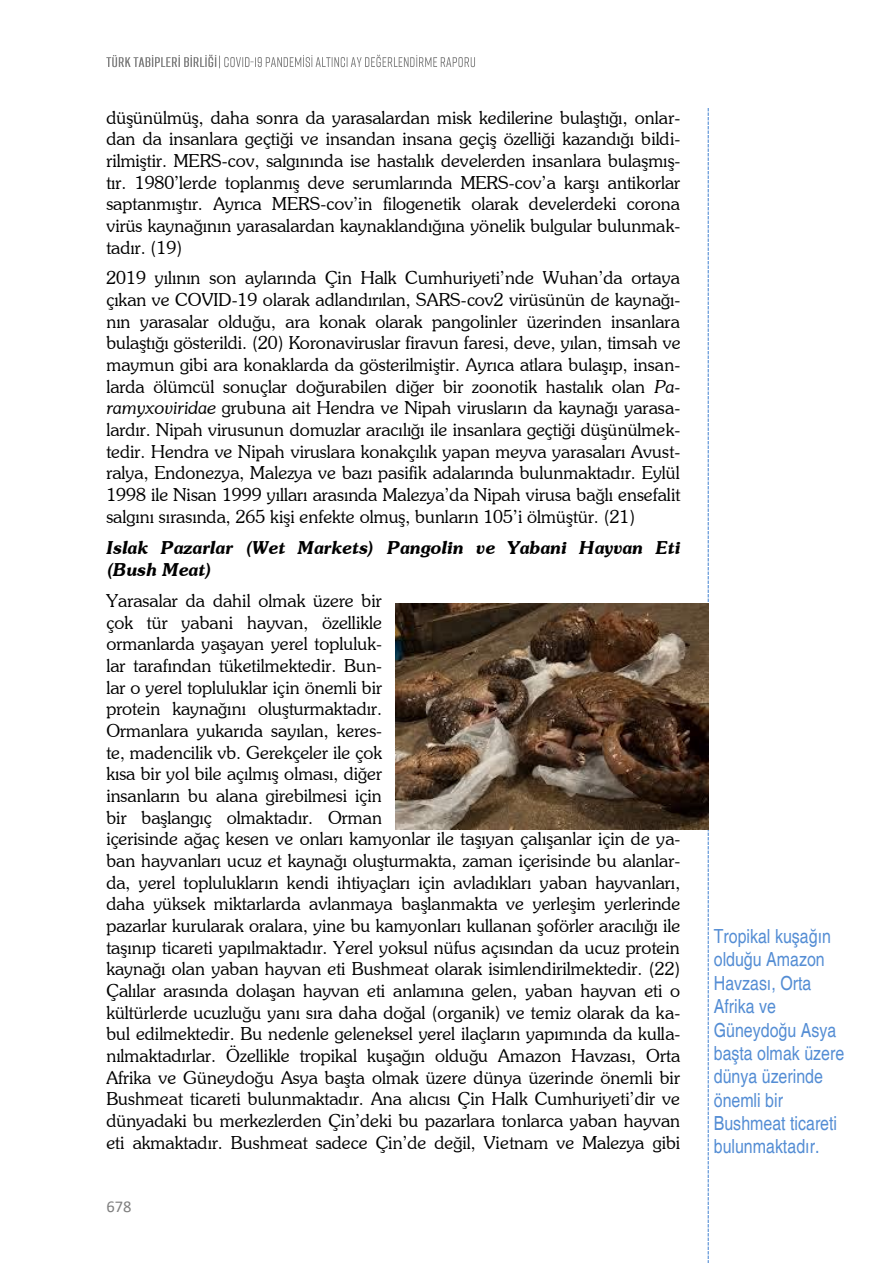
<style>
.page{position:relative;width:893px;height:1263px;background:#fff}
.page>*{position:absolute;margin:0;border:0;box-sizing:border-box;transform-origin:0 0}
.t1{font:19.5px/23.4px "Helvetica Narrow";color:#548dd4}
.t2{font:18px/21.8px "Souvenir Lt BT";color:#000;text-align:justify}
.t3{font:italic 700 18px/22.2px "Souvenir Lt BT";color:#000}
.t4{font:16.5px "Calibri";color:#808080}
.s1{font-style:italic}
</style>
<div class="page">
<svg style="left:708px;top:108px;width:1px;height:1155px"></svg>
<img style="left:106px;top:54px;width:111px;height:14px">
<img style="left:219px;top:54px;width:256px;height:15px">
<img style="left:250px;top:54px;width:8px;height:15px">
<img style="left:396px;top:603px;width:312px;height:226px">
<p class="t2" style="left:106px;top:106px;width:576px">düşünülmüş, daha sonra da yarasalardan misk kedilerine bulaştığı, onlar&shy;dan da insanlara geçtiği ve insandan insana geçiş özelliği kazandığı bildi&shy;rilmiştir. MERS-cov, salgınında ise hastalık develerden insanlara bulaşmış&shy;tır. 1980’lerde toplanmış deve serumlarında MERS-cov’a karşı antikorlar saptanmıştır. Ayrıca MERS-cov’in filogenetik olarak develerdeki corona virüs kaynağının yarasalardan kaynaklandığına yönelik bulgular bulunmak&shy;tadır. (19)</p>
<p class="t2" style="left:106px;top:267px;width:576px">2019 yılının son aylarında Çin Halk Cumhuriyeti’nde Wuhan’da ortaya çıkan ve COVID-19 olarak adlandırılan, SARS-cov2 virüsünün de kaynağı&shy;nın yarasalar olduğu, ara konak olarak pangolinler üzerinden insanlara bulaştığı gösterildi. (20) Koronaviruslar firavun faresi, deve, yılan, timsah ve maymun gibi ara konaklarda da gösterilmiştir. Ayrıca atlara bulaşıp, insan&shy;larda ölümcül sonuçlar doğurabilen diğer bir zoonotik hastalık olan <span class="s1">Pa&shy;ramyxoviridae</span> grubuna ait Hendra ve Nipah virusların da kaynağı yarasa&shy;lardır. Nipah virusunun domuzlar aracılığı ile insanlara geçtiği düşünülmek&shy;tedir. Hendra ve Nipah viruslara konakçılık yapan meyva yarasaları Avust&shy;ralya, Endonezya, Malezya ve bazı pasifik adalarında bulunmaktadır. Eylül 1998 ile Nisan 1999 yılları arasında Malezya’da Nipah virusa bağlı ensefalit salgını sırasında, 265 kişi enfekte olmuş, bunların 105’i ölmüştür. (21)</p>
<h1 class="t3" style="left:106px;top:536px;width:575px">Islak Pazarlar (Wet Markets) Pangolin ve Yabani Hayvan Eti (Bush Meat)</h1>
<p class="t2" style="left:106px;top:589px;width:576px;text-align:left">Yarasalar da dahil olmak üzere bir<br>çok tür yabani hayvan, özellikle<br>ormanlarda yaşayan yerel topluluk-<br>lar tarafından tüketilmektedir. Bun-<br>lar o yerel topluluklar için önemli bir<br>protein kaynağını oluşturmaktadır.<br>Ormanlara yukarıda sayılan, keres-<br>te, madencilik vb. Gerekçeler ile çok<br>kısa bir yol bile açılmış olması, diğer<br>insanların bu alana girebilmesi için<br>bir başlangıç olmaktadır. Orman<br>içerisinde ağaç kesen ve onları kamyonlar ile taşıyan çalışanlar için de ya&shy;ban hayvanları ucuz et kaynağı oluşturmakta, zaman içerisinde bu alanlar&shy;da, yerel toplulukların kendi ihtiyaçları için avladıkları yaban hayvanları, daha yüksek miktarlarda avlanmaya başlanmakta ve yerleşim yerlerinde pazarlar kurularak oralara, yine bu kamyonları kullanan şoförler aracılığı ile taşınıp ticareti yapılmaktadır. Yerel yoksul nüfus açısından da ucuz protein kaynağı olan yaban hayvan eti Bushmeat olarak isimlendirilmektedir. (22)<br>Çalılar arasında dolaşan hayvan eti anlamına gelen, yaban hayvan eti o kültürlerde ucuzluğu yanı sıra daha doğal (organik) ve temiz olarak da ka&shy;bul edilmektedir. Bu nedenle geleneksel yerel ilaçların yapımında da kulla&shy;nılmaktadırlar. Özellikle tropikal kuşağın olduğu Amazon Havzası, Orta Afrika ve Güneydoğu Asya başta olmak üzere dünya üzerinde önemli bir Bushmeat ticareti bulunmaktadır. Ana alıcısı Çin Halk Cumhuriyeti’dir ve dünyadaki bu merkezlerden Çin’deki bu pazarlara tonlarca yaban hayvan eti akmaktadır. Bushmeat sadece Çin’de değil, Vietnam ve Malezya gibi</p>
<p class="t4" style="left:106px;top:1200px;width:27px">678</p>
<p class="t1" style="left:714px;top:924px;width:132px">Tropikal kuşağın olduğu Amazon<br>Havzası, Orta<br>Afrika ve<br>Güneydoğu Asya başta olmak üzere dünya üzerinde önemli bir<br>Bushmeat ticareti bulunmaktadır.</p>
</div>
